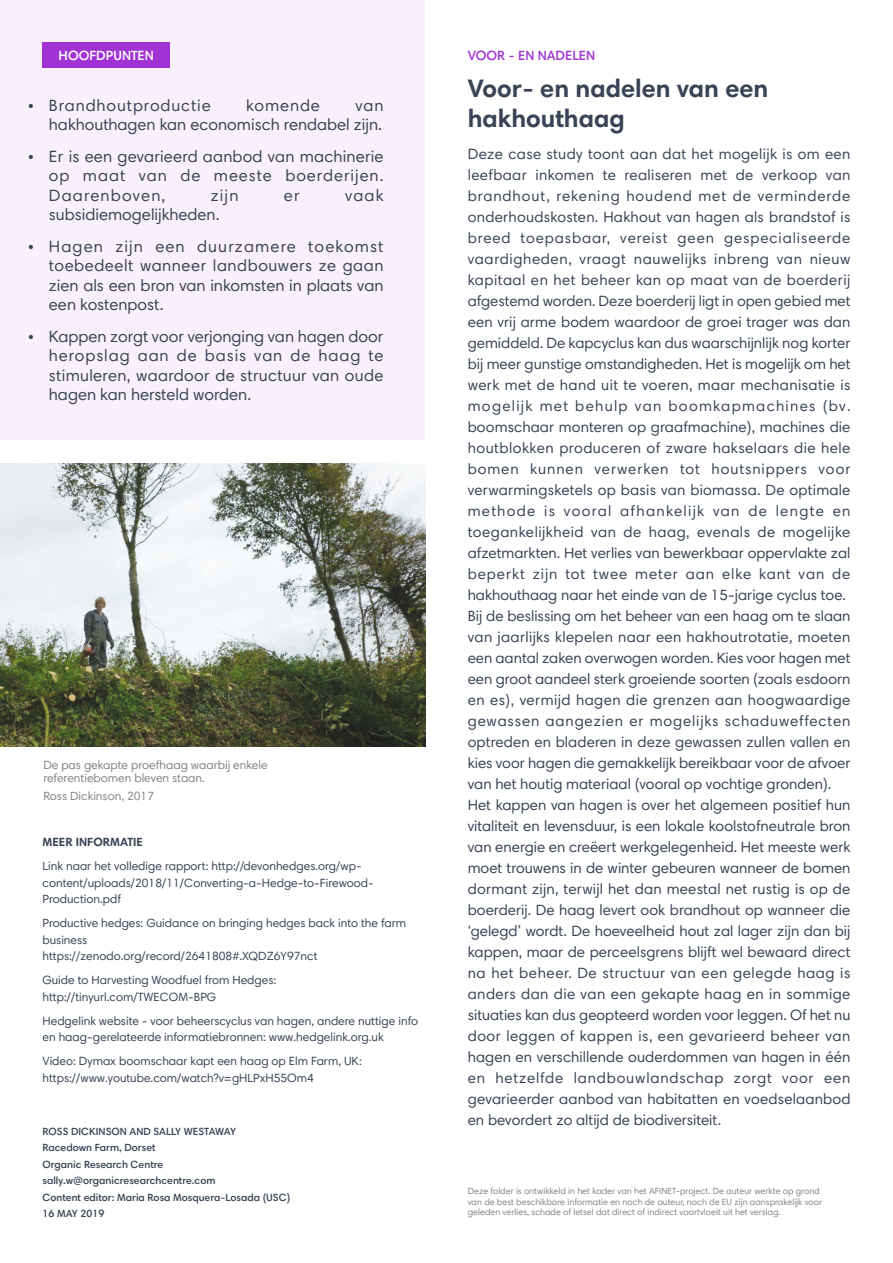
<style>
.page{position:relative;width:893px;height:1263px;background:#fff}
.page>*{position:absolute;margin:0;border:0;box-sizing:border-box;transform-origin:0 0}
.t1{font:700 25.5px/30px "Harmonia Sans Pro Cyr";color:#384355}
.t2{font:16.5px/19.5px "Harmonia Sans Pro Cyr";color:#384355;text-align:justify}
.t3{font:16.5px "Harmonia Sans Pro Cyr";letter-spacing:.055em;color:#384355}
.t4{font:15px/21px "Harmonia Sans Pro Cyr";letter-spacing:.005em;color:#384355}
.t5{font:600 13.5px "Harmonia Sans Pro Cyr";color:#a133d4}
.t6{font:600 13.5px "Harmonia Sans Pro Cyr";color:#fff}
.t7{font:12px/16.5px "Harmonia Sans Pro Cyr";color:#384355}
.t8{font:12px/13.5px "Harmonia Sans Pro Cyr";color:#808285}
.t9{font:700 12px "Harmonia Sans Pro Cyr";color:#384355}
.t10{font:600 10.5px/16.5px "Harmonia Sans Pro Cyr";color:#384355}
.t11{font:9px/10.8px "Harmonia Sans Pro Cyr";color:#818385}
</style>
<div class="page">
<img style="left:0;top:463px;width:425px;height:284px">
<div style="left:0;top:0;width:425px;height:439px;background:#f8f1fc"></div>
<div style="left:43px;top:43px;width:127px;height:25px;background:#a133d4"></div>
<p class="t6" style="left:59px;top:50px;width:97px">HOOFDPUNTEN</p>
<p class="t5" style="left:468px;top:50px;width:129px">VOOR - EN NADELEN</p>
<p class="t3" style="left:28px;top:99px;width:185px">• Brandhoutproductie</p>
<p class="t3" style="left:246px;top:99px;width:75px">komende</p>
<p class="t2" style="left:49px;top:97px;width:336px;text-align:right">van<br>hakhouthagen kan economisch rendabel zijn.</p>
<p class="t2" style="left:49px;top:148px;width:336px;text-indent:-21px">• Er is een gevarieerd aanbod van machinerie op maat van de meeste boerderijen.<br>Daarenboven,</p>
<p class="t2" style="left:211px;top:187px;width:29px">zijn</p>
<p class="t2" style="left:284px;top:187px;width:17px">er</p>
<p class="t2" style="left:345px;top:187px;width:40px">vaak</p>
<p class="t2" style="left:49px;top:207px;width:172px">subsidiemogelijkheden.</p>
<p class="t2" style="left:49px;top:238px;width:336px;text-indent:-21px">• Hagen zijn een duurzamere toekomst toebedeelt wanneer landbouwers ze gaan zien als een bron van inkomsten in plaats van een kostenpost.</p>
<p class="t2" style="left:49px;top:328px;width:336px;text-indent:-21px">• Kappen zorgt voor verjonging van hagen door heropslag aan de basis van de haag te stimuleren, waardoor de structuur van oude hagen kan hersteld worden.</p>
<p class="t8" style="left:43px;top:759px;width:226px">De pas gekapte proefhaag waarbij enkele referentiebomen bleven staan.</p>
<p class="t8" style="left:43px;top:790px;width:112px">Ross Dickinson, 2017</p>
<p class="t9" style="left:43px;top:837px;width:102px">MEER INFORMATIE</p>
<p class="t7" style="left:43px;top:859px;width:333px">Link naar het volledige rapport: http://devonhedges.org/wp&shy;content/uploads/2018/11/Converting-a-Hedge-to-Firewood-<br>Production.pdf</p>
<p class="t7" style="left:43px;top:916px;width:365px">Productive hedges: Guidance on bringing hedges back into the farm business<br>https://zenodo.org/record/2641808#.XQDZ6Y97nct</p>
<p class="t7" style="left:43px;top:973px;width:235px">Guide to Harvesting Woodfuel from Hedges: http://tinyurl.com/TWECOM-BPG</p>
<p class="t7" style="left:43px;top:1013px;width:377px">Hedgelink website - voor beheerscyclus van hagen, andere nuttige info en haag-gerelateerde informatiebronnen: www.hedgelink.org.uk</p>
<p class="t7" style="left:43px;top:1054px;width:321px">Video: Dymax boomschaar kapt een haag op Elm Farm, UK: https://www.youtube.com/watch?v=gHLPxH55Om4</p>
<p class="t10" style="left:43px;top:1124px;width:249px">ROSS DICKINSON AND SALLY WESTAWAY<br>Racedown Farm, Dorset<br>Organic Research Centre sally.w@organicresearchcentre.com<br>Content editor: Maria Rosa Mosquera-Losada (USC)<br>16 MAY 2019</p>
<h1 class="t1" style="left:468px;top:76px;width:302px">Voor- en nadelen van een hakhouthaag</h1>
<p class="t4" style="left:468px;top:145px;width:384px">Deze case study toont aan dat het mogelijk is om een leefbaar inkomen te realiseren met de verkoop van brandhout, rekening houdend met de verminderde onderhoudskosten. Hakhout van hagen als brandstof is breed toepasbaar, vereist geen gespecialiseerde vaardigheden, vraagt nauwelijks inbreng van nieuw kapitaal en het beheer kan op maat van de boerderij afgestemd worden. Deze boerderij ligt in open gebied met een vrij arme bodem waardoor de groei trager was dan gemiddeld. De kapcyclus kan dus waarschijnlijk nog korter bij meer gunstige omstandigheden. Het is mogelijk om het werk met de hand uit te voeren, maar mechanisatie is mogelijk met behulp van boomkapmachines (bv. boomschaar monteren op graafmachine), machines die houtblokken produceren of zware hakselaars die hele bomen kunnen verwerken tot houtsnippers voor verwarmingsketels op basis van biomassa. De optimale methode is vooral afhankelijk van de lengte en toegankelijkheid van de haag, evenals de mogelijke afzetmarkten. Het verlies van bewerkbaar oppervlakte zal beperkt zijn tot twee meter aan elke kant van de hakhouthaag naar het einde van de 15-jarige cyclus toe.<br>Bij de beslissing om het beheer van een haag om te slaan van jaarlijks klepelen naar een hakhoutrotatie, moeten een aantal zaken overwogen worden. Kies voor hagen met een groot aandeel sterk groeiende soorten (zoals esdoorn en es), vermijd hagen die grenzen aan hoogwaardige gewassen aangezien er mogelijks schaduweffecten optreden en bladeren in deze gewassen zullen vallen en kies voor hagen die gemakkelijk bereikbaar voor de afvoer van het houtig materiaal (vooral op vochtige gronden).<br>Het kappen van hagen is over het algemeen positief hun vitaliteit en levensduur, is een lokale koolstofneutrale bron van energie en creëert werkgelegenheid. Het meeste werk moet trouwens in de winter gebeuren wanneer de bomen dormant zijn, terwijl het dan meestal net rustig is op de boerderij. De haag levert ook brandhout op wanneer die ‘gelegd’ wordt. De hoeveelheid hout zal lager zijn dan bij kappen, maar de perceelsgrens blijft wel bewaard direct na het beheer. De structuur van een gelegde haag is anders dan die van een gekapte haag en in sommige situaties kan dus geopteerd worden voor leggen. Of het nu door leggen of kappen is, een gevarieerd beheer van hagen en verschillende ouderdommen van hagen in één en hetzelfde landbouwlandschap zorgt voor een gevarieerder aanbod van habitatten en voedselaanbod en bevordert zo altijd de biodiversiteit.</p>
<p class="t11" style="left:468px;top:1186px;width:356px">Deze folder is ontwikkeld in het kader van het AFINET-project. De auteur werkte op grond van de best beschikbare informatie en noch de auteur, noch de EU zijn aansprakelijk voor geleden verlies, schade of letsel dat direct of indirect voortvloeit uit het verslag.</p>
</div>
